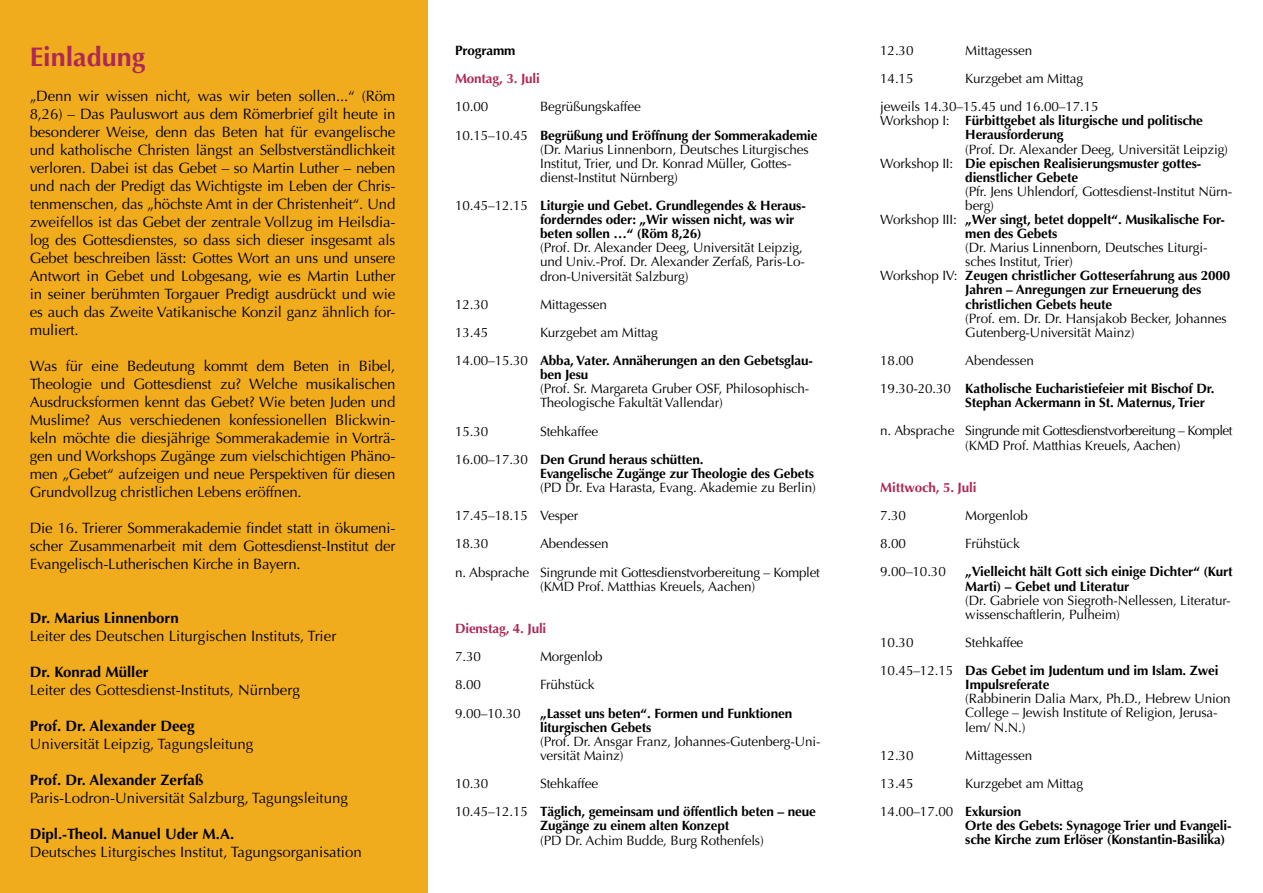
<style>
.page{position:relative;width:1263px;height:893px;background:#fff}
.page>*{position:absolute;margin:0;border:0;box-sizing:border-box;transform-origin:0 0}
.t1{font:700 27px "Optima";color:#ae2856}
.t2{font:15px/18px "Optima";color:#000;text-align:justify}
.t3{font:700 15px "Optima";color:#000}
.t4{font:13.5px/14.1px "Optima";letter-spacing:-.01em;color:#000}
.t5{font:700 13.5px/28.2px "Optima";letter-spacing:-.01em;color:#000}
.t6{font:13.5px/14.1px "Optima";letter-spacing:-.04em;color:#000}
.t7{font:700 13.5px "Optima";letter-spacing:-.01em;color:#ae2856}
.s1{font-weight:400}
.s2{font-weight:700}
</style>
<div class="page">
<div style="left:0;top:0;width:427px;height:893px;background:#f1ac1e"></div>
<h1 class="t1" style="left:30px;top:41px;width:117px">Einladung</h1>
<p class="t2" style="left:30px;top:87px;width:367px">„Denn wir wissen nicht, was wir beten sollen...“ (Röm 8,26) – Das Pauluswort aus dem Römerbrief gilt heute in besonderer Weise, denn das Beten hat für evangelische und katholische Christen längst an Selbstverständlichkeit verloren. Dabei ist das Gebet – so Martin Luther – neben und nach der Predigt das Wichtigste im Leben der Chris&shy;tenmenschen, das „höchste Amt in der Christenheit“. Und zweifellos ist das Gebet der zentrale Vollzug im Heilsdia&shy;log des Gottesdienstes, so dass sich dieser insgesamt als Gebet beschreiben lässt: Gottes Wort an uns und unsere Antwort in Gebet und Lobgesang, wie es Martin Luther in seiner berühmten Torgauer Predigt ausdrückt und wie es auch das Zweite Vatikanische Konzil ganz ähnlich for&shy;muliert.</p>
<p class="t2" style="left:30px;top:357px;width:367px">Was für eine Bedeutung kommt dem Beten in Bibel, Theologie und Gottesdienst zu? Welche musikalischen Ausdrucksformen kennt das Gebet? Wie beten Juden und Muslime? Aus verschiedenen konfessionellen Blickwin&shy;keln möchte die diesjährige Sommerakademie in Vorträ&shy;gen und Workshops Zugänge zum vielschichtigen Phäno&shy;men „Gebet“ aufzeigen und neue Perspektiven für diesen Grundvollzug christlichen Lebens eröffnen.</p>
<p class="t2" style="left:30px;top:519px;width:367px">Die 16. Trierer Sommerakademie findet statt in ökumeni&shy;scher Zusammenarbeit mit dem Gottesdienst-Institut der Evangelisch-Lutherischen Kirche in Bayern.</p>
<p class="t3" style="left:30px;top:609px;width:150px">Dr. Marius Linnenborn</p>
<p class="t2" style="left:30px;top:627px;width:308px">Leiter des Deutschen Liturgischen Instituts, Trier</p>
<p class="t3" style="left:30px;top:663px;width:121px">Dr. Konrad Müller</p>
<p class="t2" style="left:30px;top:681px;width:272px">Leiter des Gottesdienst-Instituts, Nürnberg</p>
<p class="t3" style="left:30px;top:717px;width:166px">Prof. Dr. Alexander Deeg</p>
<p class="t2" style="left:30px;top:735px;width:225px">Universität Leipzig, Tagungsleitung</p>
<p class="t3" style="left:30px;top:771px;width:175px">Prof. Dr. Alexander Zerfaß</p>
<p class="t2" style="left:30px;top:789px;width:320px">Paris-Lodron-Universität Salzburg, Tagungsleitung</p>
<p class="t3" style="left:30px;top:825px;width:206px">Dipl.-Theol. Manuel Uder M.A.</p>
<p class="t2" style="left:30px;top:843px;width:333px">Deutsches Liturgisches Institut, Tagungsorganisation</p>
<p class="t5" style="left:455px;top:36px;width:62px">Programm</p>
<p class="t7" style="left:455px;top:71px;width:86px">Montag, 3. Juli</p>
<p class="t4" style="left:455px;top:100px;width:35px">10.00</p>
<p class="t5" style="left:455px;top:93px;width:364px;text-indent:85px"><span class="s1">Begrüßungskaffee<br>10.15–10.45</span> Begrüßung und Eröffnung der Sommerakademie</p>
<p class="t4" style="left:540px;top:142px;width:270px">(Dr. Marius Linnenborn, Deutsches Liturgisches<br>Institut, Trier, und Dr. Konrad Müller, Gottes&shy;dienst-Institut Nürnberg)</p>
<p class="t5" style="left:540px;top:199px;width:267px;line-height:14.1px;text-indent:-85px"><span class="s1">10.45–12.15</span> Liturgie und Gebet. Grundlegendes &amp; Heraus&shy;forderndes oder: „Wir wissen nicht, was wir beten sollen …“ (Röm 8,26)</p>
<p class="t4" style="left:540px;top:241px;width:266px">(Prof. Dr. Alexander Deeg, Universität Leipzig, und Univ.-Prof. Dr. Alexander Zerfaß, Paris-Lo&shy;dron-Universität Salzburg)</p>
<p class="t4" style="left:455px;top:297px;width:35px">12.30</p>
<p class="t4" style="left:540px;top:297px;width:68px">Mittagessen</p>
<p class="t4" style="left:455px;top:325px;width:35px">13.45</p>
<p class="t5" style="left:455px;top:318px;width:359px;text-indent:85px"><span class="s1">Kurzgebet am Mittag<br>14.00–15.30</span> Abba, Vater. Annäherungen an den Gebetsglau-</p>
<p class="t5" style="left:540px;top:361px;width:50px">ben Jesu</p>
<p class="t4" style="left:540px;top:382px;width:271px">(Prof. Sr. Margareta Gruber OSF, Philosophisch-<br>Theologische Fakultät Vallendar)</p>
<p class="t4" style="left:455px;top:424px;width:35px">15.30</p>
<p class="t5" style="left:455px;top:417px;width:250px;text-indent:85px"><span class="s1">Stehkaffee<br>16.00–17.30</span> Den Grund heraus schütten.</p>
<p class="t5" style="left:540px;top:459px;width:275px">Evangelische Zugänge zur Theologie des Gebets</p>
<p class="t4" style="left:455px;top:473px;width:362px;line-height:28.2px;text-indent:85px">(PD Dr. Eva Harasta, Evang. Akademie zu Berlin)<br>17.45–18.15 Vesper<br>18.30</p>
<p class="t4" style="left:455px;top:530px;width:366px;line-height:28.2px;text-indent:85px">Abendessen<br>n. Absprache Singrunde mit Gottesdienstvorbereitung – Komplet</p>
<p class="t4" style="left:540px;top:579px;width:217px">(KMD Prof. Matthias Kreuels, Aachen)</p>
<p class="t7" style="left:455px;top:621px;width:93px">Dienstag, 4. Juli</p>
<p class="t4" style="left:455px;top:650px;width:27px">7.30</p>
<p class="t4" style="left:540px;top:650px;width:64px">Morgenlob</p>
<p class="t4" style="left:455px;top:678px;width:27px">8.00</p>
<p class="t4" style="left:540px;top:678px;width:56px">Frühstück</p>
<p class="t4" style="left:455px;top:706px;width:67px">9.00–10.30</p>
<p class="t5" style="left:540px;top:706px;width:254px;line-height:14.1px">„Lasset uns beten“. Formen und Funktionen liturgischen Gebets</p>
<p class="t4" style="left:540px;top:734px;width:282px">(Prof. Dr. Ansgar Franz, Johannes-Gutenberg-Uni&shy;versität Mainz)</p>
<p class="t4" style="left:455px;top:777px;width:35px">10.30</p>
<p class="t5" style="left:455px;top:770px;width:362px;text-indent:85px"><span class="s1">Stehkaffee<br>10.45–12.15</span> Täglich, gemeinsam und öffentlich beten – neue</p>
<p class="t5" style="left:540px;top:812px;width:191px">Zugänge zu einem alten Konzept</p>
<p class="t4" style="left:540px;top:833px;width:225px">(PD Dr. Achim Budde, Burg Rothenfels)</p>
<p class="t4" style="left:880px;top:43px;width:35px">12.30</p>
<p class="t4" style="left:965px;top:43px;width:68px">Mittagessen</p>
<p class="t4" style="left:880px;top:72px;width:35px">14.15</p>
<p class="t4" style="left:880px;top:65px;width:220px;line-height:28.2px;text-indent:85px">Kurzgebet am Mittag jeweils 14.30–15.45 und 16.00–17.15</p>
<p class="t5" style="left:965px;top:114px;width:239px;line-height:14.1px;text-indent:-85px"><span class="s1">Workshop I:</span> Fürbittgebet als liturgische und politische<br>Herausforderung</p>
<p class="t4" style="left:965px;top:142px;width:264px">(Prof. Dr. Alexander Deeg, Universität Leipzig)</p>
<p class="t5" style="left:880px;top:149px;width:323px"><span class="s1">Workshop II:</span> Die epischen Realisierungsmuster gottes-</p>
<p class="t5" style="left:965px;top:163px;width:114px">dienstlicher Gebete</p>
<p class="t4" style="left:965px;top:184px;width:268px">(Pfr. Jens Uhlendorf, Gottesdienst-Institut Nürn-</p>
<p class="t4" style="left:965px;top:198px;width:30px">berg)</p>
<p class="t5" style="left:880px;top:205px;width:346px"><span class="s1">Workshop III:</span> „Wer singt, betet doppelt“. Musikalische For-</p>
<p class="t5" style="left:965px;top:220px;width:94px">men des Gebets</p>
<p class="t4" style="left:965px;top:241px;width:244px">(Dr. Marius Linnenborn, Deutsches Liturgi-</p>
<p class="t4" style="left:965px;top:255px;width:109px">sches Institut, Trier)</p>
<p class="t5" style="left:880px;top:262px;width:352px"><span class="s1">Workshop IV:</span> Zeugen christlicher Gotteserfahrung aus 2000</p>
<p class="t5" style="left:965px;top:276px;width:237px">Jahren – Anregungen zur Erneuerung des</p>
<p class="t5" style="left:965px;top:290px;width:149px">christlichen Gebets heute</p>
<p class="t4" style="left:965px;top:311px;width:263px">(Prof. em. Dr. Dr. Hansjakob Becker, Johannes<br>Gutenberg-Universität Mainz)</p>
<p class="t4" style="left:880px;top:353px;width:35px">18.00</p>
<p class="t5" style="left:880px;top:346px;width:336px;text-indent:85px"><span class="s1">Abendessen<br>19.30-20.30</span> Katholische Eucharistiefeier mit Bischof Dr.</p>
<p class="t5" style="left:965px;top:389px;width:241px">Stephan Ackermann in St. Maternus, Trier</p>
<p class="t6" style="left:965px;top:424px;width:269px;text-indent:-85px">n. Absprache Singrunde mit Gottesdienstvorbereitung – Komplet (KMD Prof. Matthias Kreuels, Aachen)</p>
<p class="t7" style="left:880px;top:479px;width:98px">Mittwoch, 5. Juli</p>
<p class="t4" style="left:880px;top:509px;width:27px">7.30</p>
<p class="t4" style="left:965px;top:509px;width:64px">Morgenlob</p>
<p class="t4" style="left:880px;top:537px;width:27px">8.00</p>
<p class="t4" style="left:965px;top:537px;width:56px">Frühstück</p>
<p class="t4" style="left:880px;top:565px;width:67px">9.00–10.30</p>
<p class="t5" style="left:965px;top:565px;width:269px;line-height:14.1px">„Vielleicht hält Gott sich einige Dichter“ (Kurt<br>Marti) – Gebet und Literatur</p>
<p class="t4" style="left:965px;top:593px;width:267px">(Dr. Gabriele von Siegroth-Nellessen, Literatur&shy;wissenschaftlerin, Pulheim)</p>
<p class="t4" style="left:880px;top:635px;width:35px">10.30</p>
<p class="t5" style="left:880px;top:628px;width:340px;text-indent:85px"><span class="s1">Stehkaffee<br>10.45–12.15</span> Das Gebet im Judentum und im Islam. Zwei</p>
<p class="t5" style="left:965px;top:671px;width:86px">Impulsreferate</p>
<p class="t4" style="left:965px;top:692px;width:267px">(Rabbinerin Dalia Marx, Ph.D., Hebrew Union<br>College – Jewish Institute of Religion, Jerusa&shy;lem/ N.N.)</p>
<p class="t4" style="left:880px;top:748px;width:35px">12.30</p>
<p class="t4" style="left:965px;top:748px;width:68px">Mittagessen</p>
<p class="t4" style="left:880px;top:776px;width:35px">13.45</p>
<p class="t4" style="left:880px;top:769px;width:204px;line-height:28.2px;text-indent:85px">Kurzgebet am Mittag<br>14.00–17.00 <span class="s2">Exkursion</span></p>
<p class="t5" style="left:965px;top:819px;width:268px;line-height:14.1px">Orte des Gebets: Synagoge Trier und Evangeli&shy;sche Kirche zum Erlöser (Konstantin-Basilika)</p>
</div>
